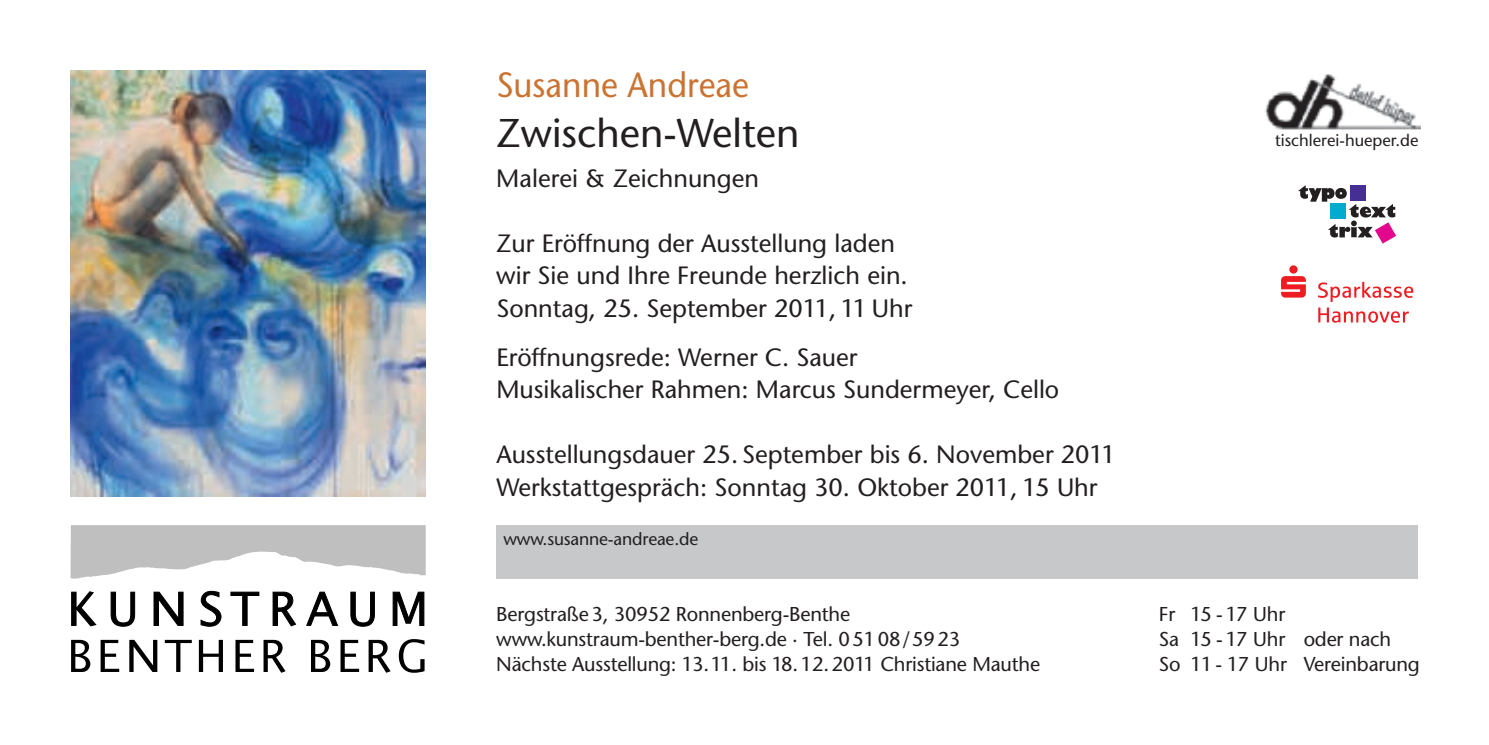
<style>
.page{position:relative;width:1489px;height:745px;background:#fff}
.page>*{position:absolute;margin:0;border:0;box-sizing:border-box;transform-origin:0 0}
.t1{font:40px "Stone Sans";color:#231f20}
.t2{font:35px "Stone Sans";color:#cb7331;scale:.95 1}
.t3{font:25px/32.5px "Stone Sans";color:#231f20}
.t4{font:20px/25px "Stone Sans";letter-spacing:-.01em;color:#231f20}
.t5{font:17.5px "Stone Sans";letter-spacing:-.01em;color:#231f20}
.t6{font:16.5px "Stone Sans";color:#231f20}
</style>
<div class="page">
<div style="left:496px;top:524px;width:921px;height:54px;background:#c7c8ca"></div>
<svg style="left:71px;top:525px;width:354px;height:54px"></svg>
<svg style="left:71px;top:591px;width:26px;height:35px"></svg>
<svg style="left:110px;top:591px;width:25px;height:35px"></svg>
<svg style="left:153px;top:591px;width:31px;height:34px"></svg>
<svg style="left:200px;top:590px;width:22px;height:36px"></svg>
<svg style="left:230px;top:591px;width:30px;height:34px"></svg>
<svg style="left:272px;top:591px;width:25px;height:35px"></svg>
<svg style="left:306px;top:591px;width:32px;height:34px"></svg>
<svg style="left:350px;top:591px;width:25px;height:35px"></svg>
<svg style="left:392px;top:591px;width:32px;height:34px"></svg>
<svg style="left:71px;top:639px;width:19px;height:32px"></svg>
<svg style="left:101px;top:639px;width:18px;height:32px"></svg>
<svg style="left:129px;top:639px;width:28px;height:32px"></svg>
<svg style="left:165px;top:639px;width:27px;height:32px"></svg>
<svg style="left:199px;top:639px;width:24px;height:32px"></svg>
<svg style="left:235px;top:639px;width:19px;height:32px"></svg>
<svg style="left:263px;top:639px;width:22px;height:33px"></svg>
<svg style="left:368px;top:639px;width:22px;height:33px"></svg>
<svg style="left:311px;top:639px;width:19px;height:32px"></svg>
<svg style="left:340px;top:639px;width:19px;height:32px"></svg>
<svg style="left:399px;top:639px;width:25px;height:33px"></svg>
<img style="left:71px;top:71px;width:354px;height:425px">
<svg style="left:1298px;top:185px;width:97px;height:58px"></svg>
<img style="left:1265px;top:74px;width:155px;height:56px">
<svg style="left:1281px;top:265px;width:132px;height:57px"></svg>
<h2 class="t2" style="left:496px;top:71px;width:267px">Susanne Andreae</h2>
<h1 class="t1" style="left:496px;top:117px;width:305px">Zwischen-Welten</h1>
<p class="t3" style="left:496px;top:164px;width:264px">Malerei &amp; Zeichnungen</p>
<p class="t3" style="left:496px;top:229px;width:417px">Zur Eröffnung der Ausstellung laden wir Sie und Ihre Freunde herzlich ein.<br>Sonntag, 25. September 2011, 11 Uhr</p>
<p class="t3" style="left:496px;top:343px;width:564px">Eröffnungsrede: Werner C. Sauer<br>Musikalischer Rahmen: Marcus Sundermeyer, Cello</p>
<p class="t3" style="left:496px;top:441px;width:621px">Ausstellungsdauer 25. September bis 6. November 2011<br>Werkstattgespräch: Sonntag 30. Oktober 2011, 15 Uhr</p>
<p class="t5" style="left:503px;top:532px;width:196px">www.susanne-andreae.de</p>
<p class="t4" style="left:496px;top:603px;width:545px">Bergstraße 3, 30952 Ronnenberg-Benthe www.kunstraum-benther-berg.de · Tel. 0 51 08/59 23<br>Nächste Ausstellung: 13.11. bis 18. 12. 2011 Christiane Mauthe</p>
<p class="t6" style="left:1274px;top:134px;width:145px">tischlerei-hueper.de</p>
<p class="t4" style="left:1158px;top:603px;width:130px;text-align:justify">Fr 15 - 17 Uhr Sa 15 - 17 Uhr So 11 - 17 Uhr</p>
<p class="t4" style="left:1303px;top:628px;width:118px">oder nach<br>Vereinbarung</p>
</div>
